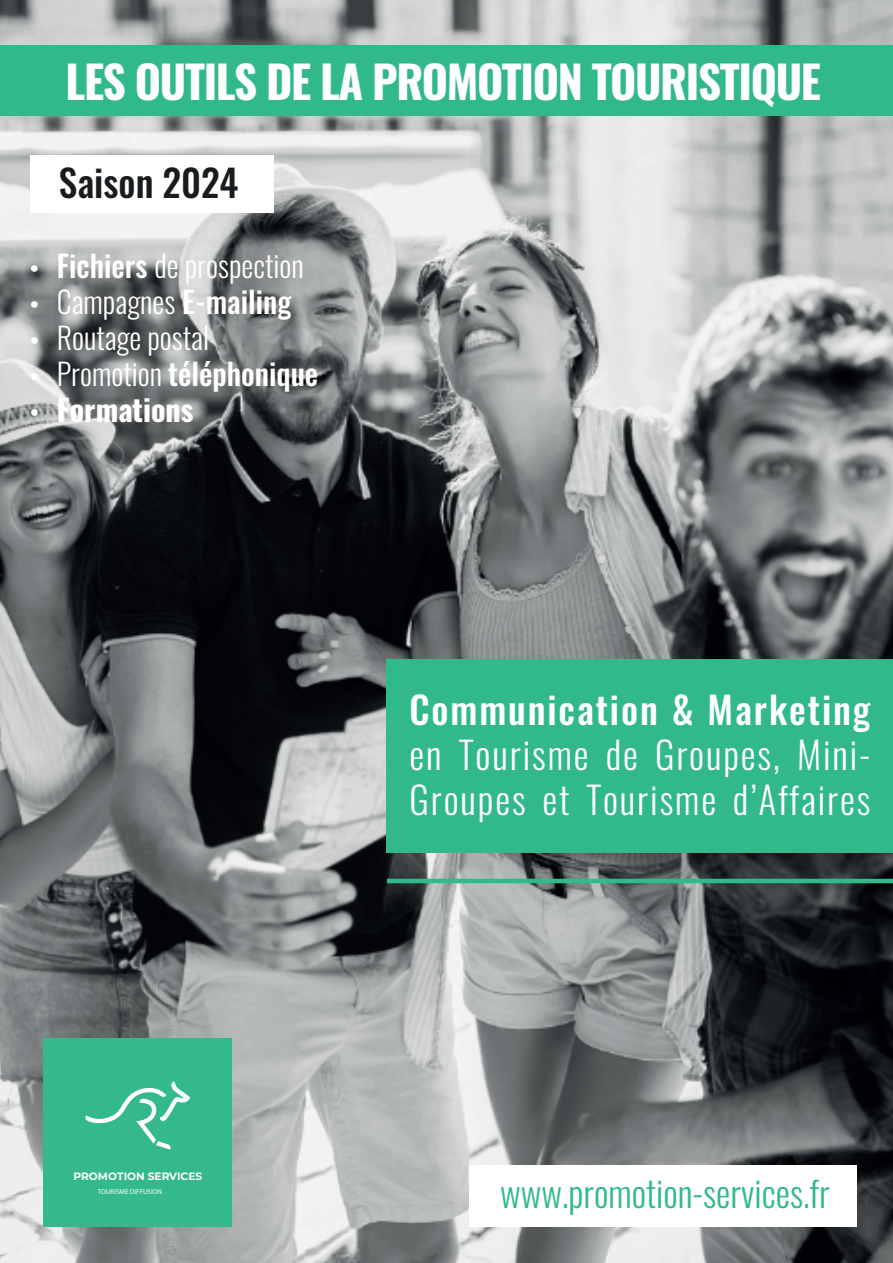
<style>
.page{position:relative;width:893px;height:1263px;background:#fff}
.page>*{position:absolute;margin:0;border:0;box-sizing:border-box;transform-origin:0 0}
.t1{font:700 45px "Oswald";letter-spacing:-.03em;color:#fff}
.t2{font:300 37.5px/45px "Oswald";letter-spacing:.05em;color:#fff}
.t3{font:500 37.5px "Oswald";letter-spacing:.05em;color:#fff}
.t4{font:500 37.5px "Oswald";color:#181c1f}
.t5{font:300 36px "Oswald";color:#32b98a}
.t6{font:300 30px "Oswald";color:#fff}
.t7{font:500 30px "Oswald";color:#fff}
.t8{font:700 30px "Oswald";color:#fff}
.t9{font:700 10.65px "Montserrat";color:#fff}
.t10{font:6.9px "Myriad Pro";color:#fff}
.s1{font-family:"Poppins";font-size:28.5px}
.s2{font-weight:500}
.s3{font-family:"Poppins";font-weight:300;font-size:28.5px}
.s4{font-weight:300}
</style>
<div class="page">
<img style="left:0;top:0;width:893px;height:1263px">
<div style="left:0;top:45px;width:893px;height:71px;background:#32b98a"></div>
<div style="left:30px;top:155px;width:243px;height:58px;background:#fff"></div>
<div style="left:387px;top:659px;width:506px;height:194px;background:#32b98a"></div>
<div style="left:470px;top:1166px;width:387px;height:61px;background:#fff"></div>
<div style="left:44px;top:1038px;width:188px;height:189px;background:#34ba8a"></div>
<svg style="left:85px;top:1081px;width:105px;height:69px"></svg>
<hr style="left:387px;top:879px;width:506px;height:4px;background:#34ba8a">
<h1 class="t1" style="left:66px;top:59px;width:757px">LES OUTILS DE LA PROMOTION TOURISTIQUE</h1>
<p class="t4" style="left:59px;top:163px;width:181px">Saison 2024</p>
<p class="t6" style="left:30px;top:239px;width:276px"><span class="s1">•</span> <span class="s2">Fichiers</span> de prospection</p>
<p class="t6" style="left:30px;top:275px;width:263px"><span class="s1">•</span> Campagnes <span class="s2">E-mailing</span></p>
<p class="t6" style="left:30px;top:311px;width:181px"><span class="s1">•</span> Routage postal</p>
<p class="t7" style="left:30px;top:358px;width:290px"><span class="s3">•</span> <span class="s4">Promotion</span> téléphonique</p>
<p class="t8" style="left:30px;top:394px;width:165px"><span class="s3">•</span> Formations</p>
<p class="t3" style="left:409px;top:690px;width:462px">Communication &amp; Marketing</p>
<p class="t2" style="left:409px;top:728px;width:462px">en Tourisme de Groupes, Mini-<br>Groupes et Tourisme d’Affaires</p>
<p class="t9" style="left:73px;top:1168px;width:130px">PROMOTION SERVICES</p>
<p class="t10" style="left:98px;top:1187px;width:66px">TOURISME DIFFUSION</p>
<p class="t5" style="left:500px;top:1161px;width:331px">www.promotion-services.fr</p>
</div>
